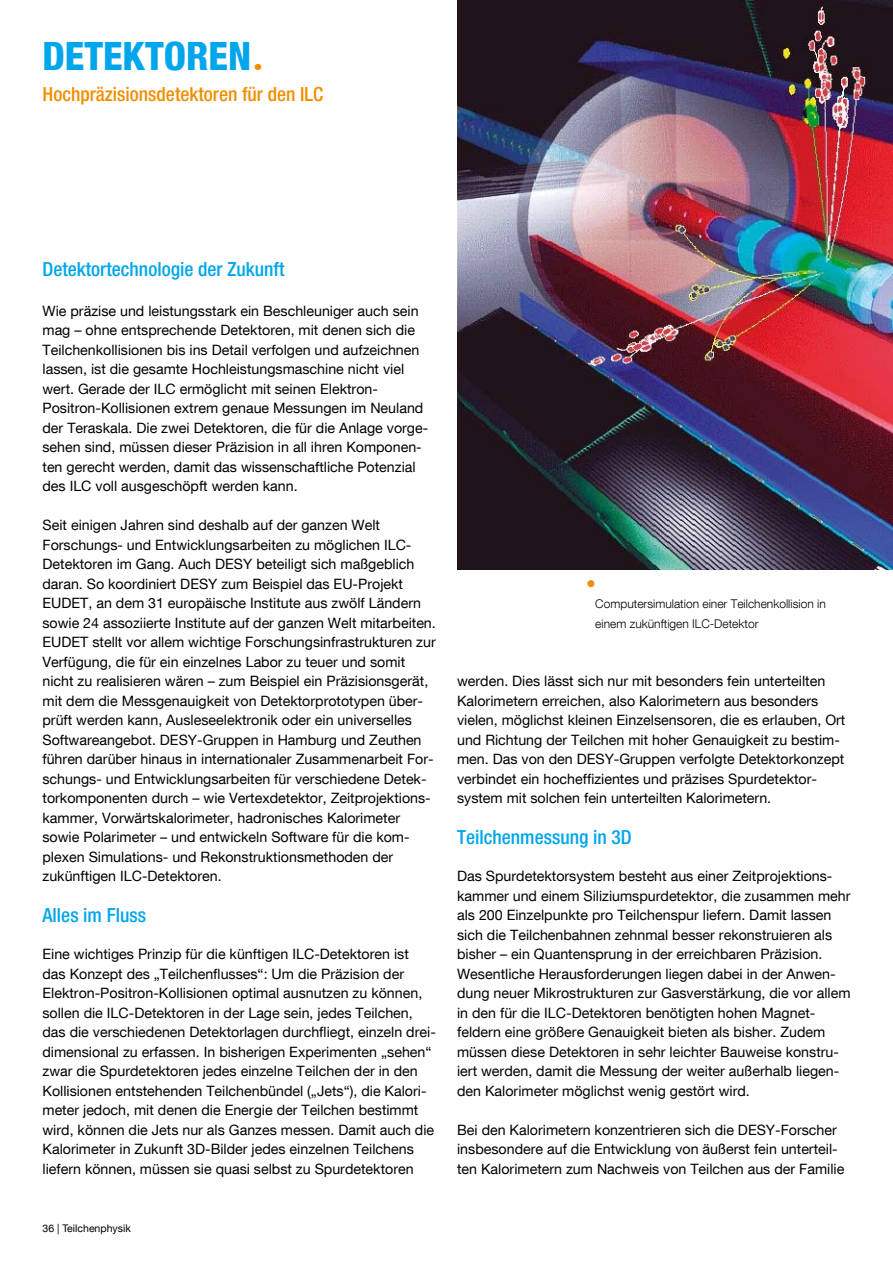
<style>
.page{position:relative;width:893px;height:1263px;background:#fff}
.page>*{position:absolute;margin:0;border:0;box-sizing:border-box;transform-origin:0 0}
.t1{font:39px "Desy Neue Helvetica 87 Cond H";color:#00a6eb}
.t2{font:19.5px "Desy Neue Helvetica 67 Cond M";color:#00a6eb}
.t3{font:19.5px "Desy Neue Helvetica 67 Cond M";color:#f18e00}
.t4{font:14.25px/19.5px "Desy Neue Helvetica 55 Roman";color:#000}
.t5{font:300 12px/19.5px "Desy Neue Helvetica 45";color:#000}
.t6{font:10.5px "Desy Neue Helvetica 55 Roman";color:#000}
.s1{color:#f18e00}
</style>
<div class="page">
<img style="left:457px;top:0;width:436px;height:569px">
<h1 class="t1" style="left:43px;top:33px;width:102px">DETEKTOR</h1>
<h1 class="t1" style="left:209px;top:33px;width:58px">EN<span class="s1">ª</span></h1>
<h2 class="t3" style="left:43px;top:82px;width:282px">Hochpräzisionsdetektoren für den ILC</h2>
<h2 class="t2" style="left:43px;top:258px;width:243px">Detektortechnologie der Zukunft</h2>
<p class="t4" style="left:43px;top:300px;width:387px">Wie präzise und leistungsstark ein Beschleuniger auch sein mag – ohne entsprechende Detektoren, mit denen sich die Teilchenkollisionen bis ins Detail verfolgen und aufzeichnen lassen, ist die gesamte Hochleistungsmaschine nicht viel wert. Gerade der ILC ermöglicht mit seinen Elektron-Positron--Kollisionen extrem genaue Messungen im Neuland der Teraskala. Die zwei Detektoren, die für die Anlage vorge&shy;sehen sind, müssen dieser Präzision in all ihren Komponen&shy;ten gerecht werden, damit das wissenschaftliche Potenzial des ILC voll ausgeschöpft werden kann.</p>
<p class="t4" style="left:43px;top:515px;width:395px">Seit einigen Jahren sind deshalb auf der ganzen Welt Forschungs-- und Entwicklungsarbeiten zu möglichen ILC-Detektoren im Gang. Auch DESY beteiligt sich maßgeblich daran. So koordiniert DESY zum Beispiel das EU-Projekt EUDET, an dem 31 europäische Institute aus zwölf Ländern sowie 24 assoziierte Institute auf der ganzen Welt mitarbeiten- .<br>EUDET stellt vor allem wichtige Forschungsinfrastrukturen zur Ver-fügung, die für ein einzelnes Labor zu teuer und somit nicht zu realisieren wären – zum Beispiel ein Präzisionsgerät, mit dem die Messgenauigkeit von Detektorprototypen über&shy;prüft werden kann, Ausleseelektronik oder ein universel- les Softwareangebot. DESY-Gruppen in Hamburg und Zeuthen führen darüber hinaus in internationaler Zusammenarbeit For&shy;schungs- und Entwicklungsarbeiten für verschiedene Detek&shy;torkomponenten durch – wie Vertexdetektor, Zeitprojektions&shy;kammer, Vorwärtskalorimeter, hadronisches Kalorimeter sowie Polarimeter – und entwickeln Software für die kom&shy;plexen Simulations- und Rekonstruktionsmethoden der zukünftigen ILC-Detektoren.</p>
<h2 class="t2" style="left:43px;top:903px;width:105px">Alles im Fluss</h2>
<p class="t4" style="left:43px;top:944px;width:393px">Eine wichtiges Prinzip für die künftigen ILC-Detektoren ist das Konzept des „Teilchenflusses“: Um die Präzision der Elektron-Positron-Kollisionen optimal ausnutzen zu können, sollen- die ILC-Detektoren in der Lage sein, jedes Teilchen, das die verschiedenen Detektorlagen durchfliegt, einzeln drei&shy;dimensional zu erfassen. In bisherigen Experimenten „sehen“ zwar die Spurdetektoren jedes einzelne Teilchen der in den Kollisionen entstehenden Teilchenbündel („Jets“), die Kalori&shy;meter jedoch, mit denen die Energie der Teilchen bestimmt wird, können die Jets nur als Ganzes messen. Damit auch die Kalorimeter in Zukunft 3D-Bilder jedes einzelnen Teilchens liefern können, müssen sie quasi selbst zu Spurdetektoren</p>
<p class="t6" style="left:43px;top:1222px;width:90px">36 | Teilchenphysik</p>
<p class="t5" style="left:595px;top:594px;width:232px">Computersimulation einer Teilchenkollision in einem zukünftigen ILC-Detektor</p>
<p class="t4" style="left:457px;top:671px;width:390px">werden. Dies lässt sich nur mit besonders fein unterteilten Kalorimetern erreichen, also Kalorimetern aus besonders vielen- , möglichst kleinen Einzelsensoren, die es erlauben, Ort und Richtung der Teilchen mit hoher Genauigkeit zu bestim&shy;men. Das von den DESY-Gruppen verfolgte Detektorkonzept verbindet ein hocheffizientes und präzises Spurdetektor&shy;system mit solchen fein unterteilten Kalorimetern.</p>
<h2 class="t2" style="left:457px;top:825px;width:176px">Teilchenmessung in 3D</h2>
<p class="t4" style="left:457px;top:866px;width:395px">Das Spurdetektorsystem besteht aus einer Zeitprojektions&shy;kammer und einem Siliziumspurdetektor, die zusammen mehr als 200 Einzelpunkte pro Teilchenspur liefern. Damit lassen sich die Teilchenbahnen zehnmal besser rekonstruieren als bisher – ein Quantensprung in der erreichbaren Präzision.<br>Wesentliche Herausforderungen liegen dabei in der Anwen&shy;dung neuer Mikrostrukturen zur Gasverstärkung, die vor allem in den für die ILC-Detektoren benötigten hohen Magnet&shy;feldern eine größere Genauigkeit bieten als bisher. Zudem müssen diese Detektoren in sehr leichter Bauweise konstru&shy;iert werden, damit die Messung der weiter außerhalb liegen&shy;den Kalorimeter möglichst wenig gestört wird.</p>
<p class="t4" style="left:457px;top:1119px;width:389px">Bei den Kalorimetern konzentrieren sich die DESY-Forscher insbesondere auf die Entwicklung von äußerst fein unterteil&shy;ten Kalorimetern zum Nachweis von Teilchen aus der Familie</p>
</div>
